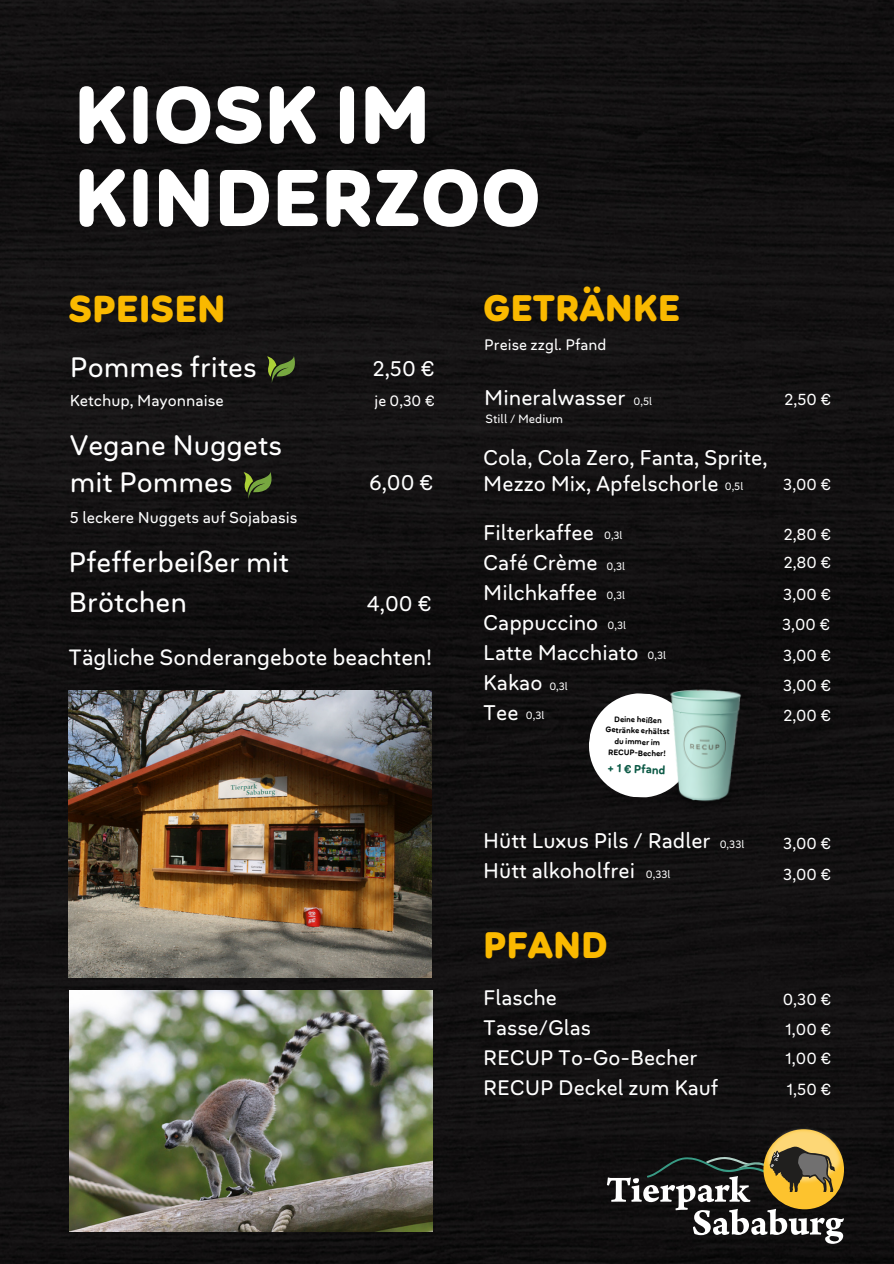
<style>
.page{position:relative;width:894px;height:1264px;background:#fff}
.page>*{position:absolute;margin:0;border:0;box-sizing:border-box;transform-origin:0 0}
.t1{font:900 81.15px/82.9px "Bouba Round";color:#fff}
.t2{font:900 38.1px "Bouba Round";color:#fab900}
.t3{font:900 37.35px "Bouba Round";color:#fab900}
.t4{font:28.5px/37px "Bouba Round";color:#fff}
.t5{font:22.35px "Bouba Round";color:#fff}
.t6{font:21.45px/30px "Bouba Round";color:#fff}
.t7{font:21.3px/29.8px "Bouba Round";color:#fff}
.t8{font:16.2px "Bouba Round";color:#fff}
.t9{font:16.05px "Bouba Round";color:#fff}
.t10{font:15.9px "Bouba Round";color:#fff}
.t11{font:15.45px "Bouba Round";color:#fff}
.t12{font:15.15px "Bouba Round";color:#fff}
.t13{font:12.15px "Bouba Round";color:#fff}
.t14{font:700 11.7px "Bouba Round";color:#0b5945}
.t15{font:10.8px "Bouba Round";color:#fff}
.t16{font:700 7.95px/11.1px "Bouba Round";color:#000;text-align:center}
</style>
<div class="page">
<div style="left:0;top:0;width:893px;height:1263px;background:#131112"></div>
<img style="left:69px;top:690px;width:362px;height:287px">
<svg style="left:267px;top:356px;width:28px;height:27px"></svg>
<svg style="left:243px;top:471px;width:28px;height:27px"></svg>
<svg style="left:587px;top:691px;width:64px;height:108px"></svg>
<img style="left:651px;top:677px;width:103px;height:144px">
<img style="left:70px;top:990px;width:362px;height:240px">
<img style="left:762px;top:1124px;width:83px;height:61px">
<svg style="left:606px;top:1146px;width:237px;height:97px;background:#4f493a"></svg>
<h4 class="t1" style="left:74px;top:75px;width:468px">KIOSK IM<br>KINDERZOO</h4>
<h4 class="t2" style="left:69px;top:283px;width:159px">SPEISEN</h4>
<h2 class="t4" style="left:70px;top:349px;width:188px">Pommes frites</h2>
<h5 class="t6" style="left:373px;top:354px;width:63px">2,50 €</h5>
<h3 class="t10" style="left:70px;top:390px;width:155px">Ketchup, Mayonnaise</h3>
<p class="t12" style="left:374px;top:390px;width:62px">je 0,30 €</p>
<p class="t3" style="left:483px;top:283px;width:198px">GETRÄNKE</p>
<h6 class="t11" style="left:484px;top:334px;width:124px">Preise zzgl. Pfand</h6>
<h5 class="t6" style="left:484px;top:383px;width:143px">Mineralwasser</h5>
<h4 class="t15" style="left:633px;top:394px;width:20px">0,5l</h4>
<p class="t13" style="left:485px;top:411px;width:79px">Still / Medium</p>
<h2 class="t9" style="left:784px;top:388px;width:48px">2,50 €</h2>
<h3 class="t4" style="left:70px;top:427px;width:214px">Vegane Nuggets mit Pommes</h3>
<h4 class="t10" style="left:70px;top:507px;width:229px">5 leckere Nuggets auf Sojabasis</h4>
<h3 class="t4" style="left:69px;top:543px;width:222px;line-height:39.9px">Pfefferbeißer mit<br>Brötchen</h3>
<h5 class="t6" style="left:369px;top:468px;width:66px">6,00 €</h5>
<h4 class="t6" style="left:367px;top:588px;width:66px">4,00 €</h4>
<h5 class="t5" style="left:69px;top:642px;width:365px">Tägliche Sonderangebote beachten!</h5>
<p class="t6" style="left:483px;top:445px;width:286px;line-height:25.7px">Cola, Cola Zero, Fanta, Sprite,<br>Mezzo Mix, Apfelschorle</p>
<h4 class="t15" style="left:724px;top:479px;width:20px">0,5l</h4>
<h5 class="t9" style="left:783px;top:474px;width:49px">3,00 €</h5>
<p class="t6" style="left:483px;top:517px;width:157px">Filterkaffee<br>Café Crème<br>Milchkaffee<br>Cappuccino<br>Latte Macchiato<br>Kakao<br>Tee</p>
<p class="t16" style="left:606px;top:713px;width:66px;rotate:2deg">Deine heißen<br>Getränke erhältst du immer im<br>RECUP-Becher!</p>
<p class="t14" style="left:607px;top:760px;width:60px;rotate:2deg">+ 1 € Pfand</p>
<p class="t9" style="left:783px;top:523px;width:49px">2,80 €</p>
<h5 class="t15" style="left:604px;top:528px;width:20px">0,3l</h5>
<h5 class="t15" style="left:606px;top:559px;width:20px">0,3l</h5>
<h5 class="t9" style="left:783px;top:552px;width:49px">2,80 €</h5>
<p class="t15" style="left:606px;top:587px;width:20px">0,3l</p>
<p class="t9" style="left:783px;top:584px;width:49px">3,00 €</p>
<p class="t9" style="left:782px;top:614px;width:49px">3,00 €</p>
<h4 class="t15" style="left:607px;top:618px;width:20px">0,3l</h4>
<p class="t15" style="left:647px;top:648px;width:20px">0,3l</p>
<p class="t9" style="left:783px;top:645px;width:49px">3,00 €</p>
<h5 class="t15" style="left:549px;top:678px;width:20px">0,3l</h5>
<h5 class="t9" style="left:783px;top:675px;width:49px">3,00 €</h5>
<p class="t9" style="left:783px;top:704px;width:49px">2,00 €</p>
<h5 class="t15" style="left:525px;top:708px;width:20px">0,3l</h5>
<p class="t6" style="left:483px;top:826px;width:229px">Hütt Luxus Pils / Radler<br>Hütt alkoholfrei</p>
<h5 class="t15" style="left:645px;top:867px;width:26px">0,33l</h5>
<h4 class="t15" style="left:719px;top:837px;width:26px">0,33l</h4>
<h5 class="t9" style="left:783px;top:832px;width:49px">3,00 €</h5>
<p class="t9" style="left:783px;top:864px;width:49px">3,00 €</p>
<h5 class="t3" style="left:483px;top:920px;width:126px">PFAND</h5>
<p class="t7" style="left:483px;top:983px;width:237px">Flasche<br>Tasse/Glas<br>RECUP To-Go-Becher<br>RECUP Deckel zum Kauf</p>
<h5 class="t8" style="left:782px;top:988px;width:50px">0,30 €</h5>
<h2 class="t8" style="left:785px;top:1018px;width:47px">1,00 €</h2>
<h4 class="t8" style="left:785px;top:1047px;width:47px">1,00 €</h4>
<h5 class="t8" style="left:786px;top:1078px;width:46px">1,50 €</h5>
</div>
